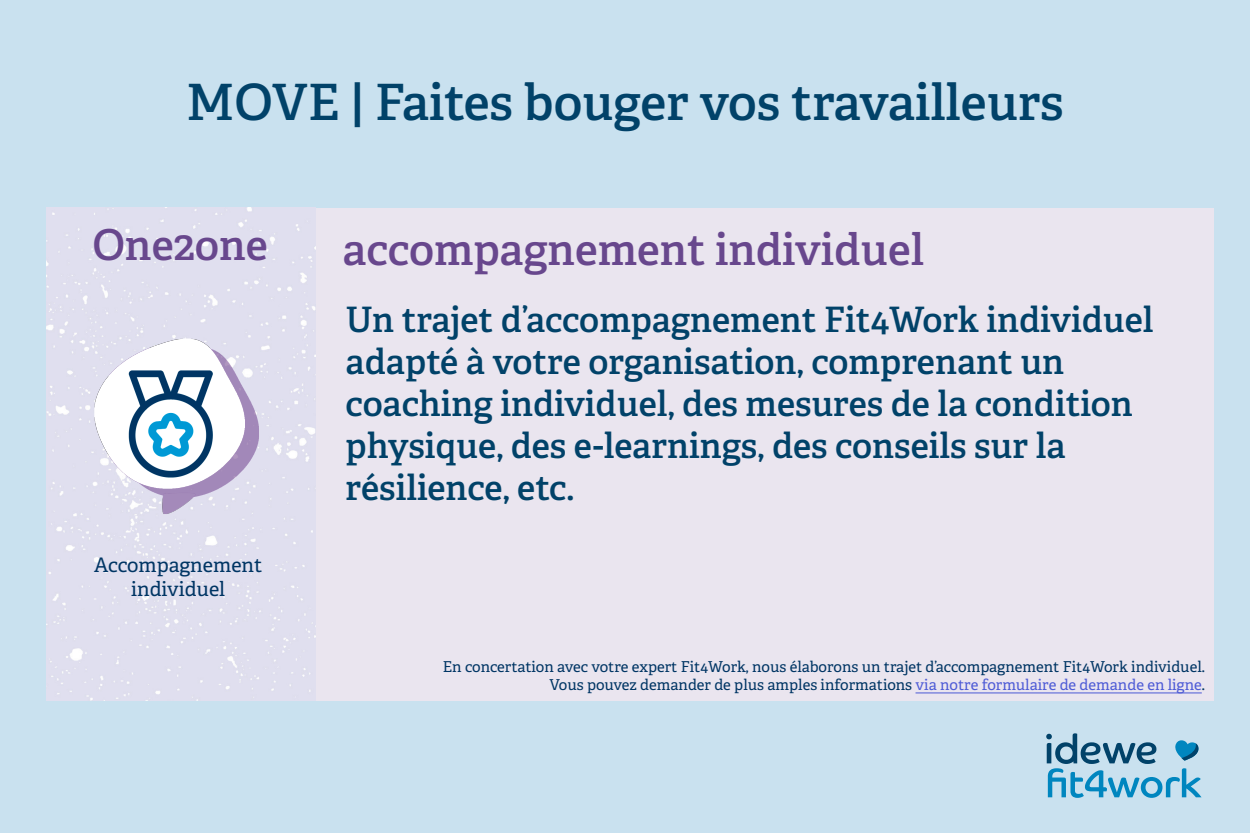
<style>
.page{position:relative;width:1250px;height:833px;background:#fff}
.page>*{position:absolute;margin:0;border:0;box-sizing:border-box;transform-origin:0 0}
.t1{font:600 50px "Adelle";color:#014269}
.t2{font:600 43.75px "Adelle";color:#68478d}
.t3{font:600 42.5px "Adelle";color:#68478d}
.t4{font:600 35px/42px "Adelle";color:#014269}
.t5{font:20px/24px "Adelle";color:#003564;text-align:center}
.t6{font:15px/18px "Adelle";color:#003564;text-align:right}
.s1{color:#4f5cd6}
</style>
<div class="page">
<div style="left:0;top:0;width:1250px;height:832px;background:#c9e1ef"></div>
<svg style="left:1046px;top:733px;width:156px;height:64px;background:#88bad4"></svg>
<div style="left:47px;top:208px;width:1167px;height:492px;background:#eae5ef"></div>
<div style="left:46px;top:208px;width:269px;height:492px;background:#e0dfef"></div>
<img style="left:46px;top:319px;width:268px;height:237px">
<hr style="left:916px;top:692px;width:286px;height:1px;background:#4f5cd6">
<p class="t1" style="left:186px;top:71px;width:879px">MOVE | Faites bouger vos travailleurs</p>
<p class="t3" style="left:92px;top:218px;width:177px">One2one</p>
<p class="t5" style="left:94px;top:553px;width:170px">Accompagnement individuel</p>
<p class="t2" style="left:342px;top:222px;width:583px">accompagnement individuel</p>
<p class="t4" style="left:346px;top:298px;width:810px">Un trajet d’accompagnement Fit4Work individuel adapté à votre organisation, comprenant un coaching individuel, des mesures de la condition physique, des e-learnings, des conseils sur la résilience, etc.</p>
<p class="t6" style="left:443px;top:658px;width:764px">En concertation avec votre expert Fit4Work, nous élaborons un trajet d’accompagnement Fit4Work individuel.<br>Vous pouvez demander de plus amples informations <span class="s1">via notre formulaire de demande en ligne</span>.</p>
</div>
